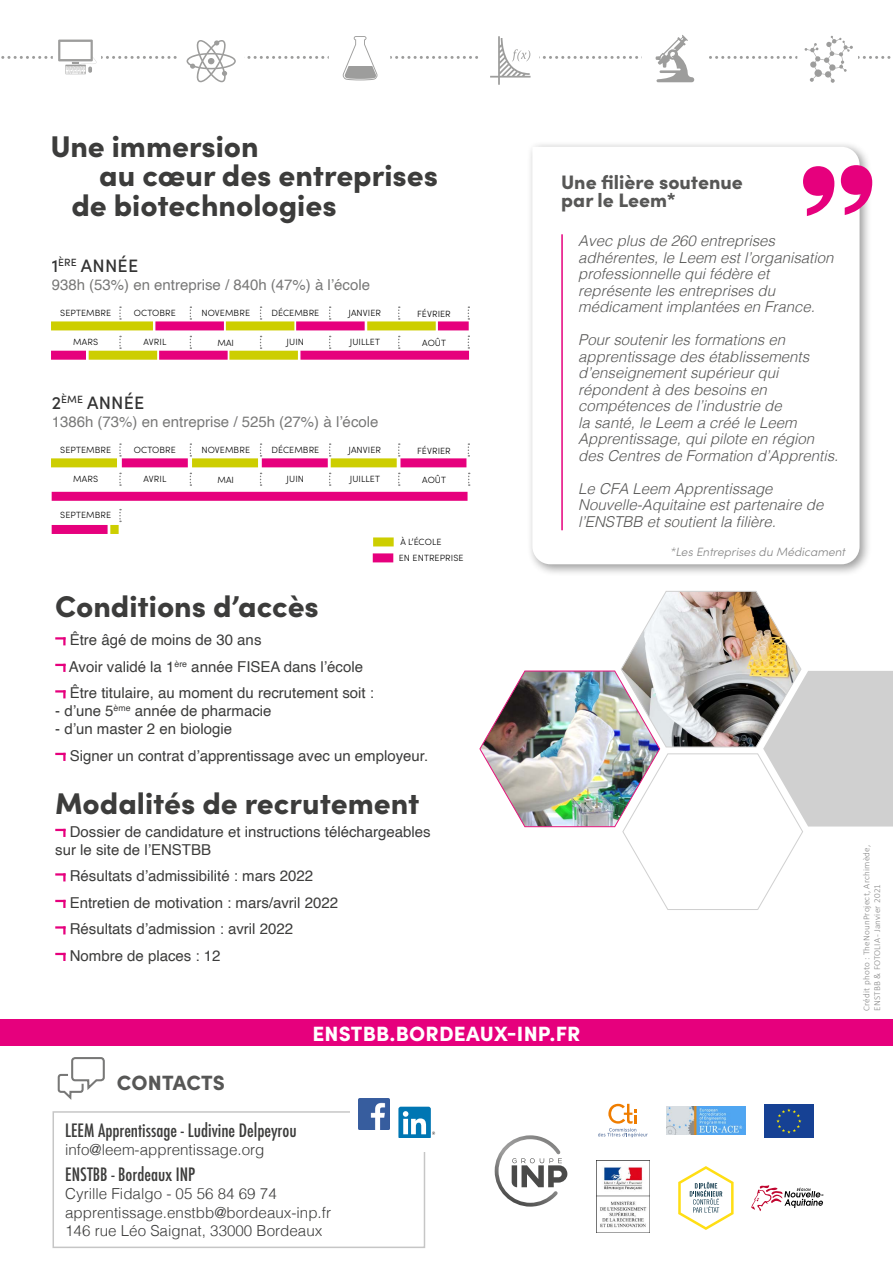
<style>
.page{position:relative;width:893px;height:1263px;background:#fff}
.page>*{position:absolute;margin:0;border:0;box-sizing:border-box;transform-origin:0 0}
.t1{font:900 30px "Sofia Pro";color:#3c3c3b}
.t2{font:900 20.7px "Sofia Pro";letter-spacing:.01em;color:#fff}
.t3{font:900 20.7px "Sofia Pro";letter-spacing:.005em;color:#575756}
.t4{font:900 19.5px/18px "Sofia Pro";color:#575756}
.t5{font:500 condensed 18px "Futura";color:#3c3c3b}
.t6{font:500 18px "Sofia Pro";letter-spacing:.01em;color:#000}
.t7{font:300 15.15px/18.1px "Helvetica";color:#3c3c3b}
.t8{font:italic 300 15px/16.5px "Helvetica";color:#575756}
.t9{font:15px/26.5px "Helvetica";color:#3c3c3b}
.t10{font:15px "Helvetica";color:#575756}
.t11{font:italic 300 12px "Sofia Pro";color:#878787}
.t12{font:300 9.15px/10.9px "Calibri";letter-spacing:.02em;color:#878787}
.t13{font:300 9px/15.9px "Sofia Pro";letter-spacing:.01em;color:#000}
</style>
<div class="page">
<div style="left:526px;top:140px;width:346px;height:436px;background:#000;opacity:.4"></div>
<svg style="left:532px;top:147px;width:328px;height:417px"></svg>
<svg style="left:803px;top:166px;width:31px;height:50px"></svg>
<svg style="left:841px;top:165px;width:31px;height:50px"></svg>
<hr style="left:561px;top:234px;width:2px;height:296px;background:#e6007d">
<svg style="left:1px;top:35px;width:890px;height:50px"></svg>
<div style="left:53px;top:1111px;width:372px;height:137px;background:#fff;border:2px solid #c6c6c6"></div>
<svg style="left:57px;top:1057px;width:48px;height:43px"></svg>
<div style="left:351px;top:1083px;width:93px;height:68px;background:#fff"></div>
<img style="left:358px;top:1098px;width:31px;height:31px">
<svg style="left:398px;top:1107px;width:37px;height:31px"></svg>
<svg style="left:598px;top:1104px;width:50px;height:33px"></svg>
<img style="left:666px;top:1107px;width:79px;height:27px">
<svg style="left:495px;top:1135px;width:72px;height:71px"></svg>
<div style="left:764px;top:1104px;width:50px;height:34px;background:#164194"></div>
<svg style="left:776px;top:1108px;width:25px;height:25px"></svg>
<svg style="left:751px;top:1185px;width:72px;height:26px"></svg>
<svg style="left:678px;top:1166px;width:56px;height:64px"></svg>
<img style="left:596px;top:1160px;width:53px;height:72px">
<svg style="left:55px;top:637px;width:11px;height:8px"></svg>
<svg style="left:55px;top:664px;width:11px;height:8px"></svg>
<svg style="left:55px;top:690px;width:11px;height:8px"></svg>
<svg style="left:55px;top:753px;width:11px;height:8px"></svg>
<svg style="left:55px;top:829px;width:11px;height:8px"></svg>
<svg style="left:55px;top:873px;width:11px;height:8px"></svg>
<svg style="left:55px;top:900px;width:11px;height:8px"></svg>
<svg style="left:55px;top:926px;width:11px;height:8px"></svg>
<svg style="left:55px;top:953px;width:11px;height:8px"></svg>
<img style="left:479px;top:591px;width:414px;height:319px">
<div style="left:51px;top:321px;width:102px;height:9px;background:#cdce00"></div>
<div style="left:51px;top:351px;width:35px;height:9px;background:#e6007d"></div>
<div style="left:155px;top:321px;width:69px;height:9px;background:#e6007d"></div>
<div style="left:89px;top:351px;width:68px;height:9px;background:#cdce00"></div>
<div style="left:226px;top:321px;width:68px;height:9px;background:#cdce00"></div>
<div style="left:159px;top:351px;width:69px;height:9px;background:#e6007d"></div>
<div style="left:296px;top:321px;width:69px;height:9px;background:#e6007d"></div>
<div style="left:229px;top:351px;width:69px;height:9px;background:#cdce00"></div>
<div style="left:367px;top:321px;width:69px;height:9px;background:#cdce00"></div>
<div style="left:300px;top:351px;width:169px;height:9px;background:#e6007d"></div>
<div style="left:438px;top:321px;width:31px;height:9px;background:#e6007d"></div>
<svg style="left:119px;top:306px;width:2px;height:14px"></svg>
<svg style="left:119px;top:336px;width:2px;height:13px"></svg>
<svg style="left:190px;top:336px;width:1px;height:13px"></svg>
<svg style="left:260px;top:306px;width:2px;height:14px"></svg>
<svg style="left:260px;top:336px;width:2px;height:13px"></svg>
<svg style="left:329px;top:306px;width:2px;height:14px"></svg>
<svg style="left:329px;top:336px;width:2px;height:13px"></svg>
<svg style="left:398px;top:306px;width:2px;height:14px"></svg>
<svg style="left:398px;top:336px;width:2px;height:13px"></svg>
<div style="left:51px;top:458px;width:66px;height:9px;background:#cdce00"></div>
<div style="left:192px;top:458px;width:66px;height:9px;background:#cdce00"></div>
<div style="left:331px;top:458px;width:66px;height:9px;background:#cdce00"></div>
<div style="left:122px;top:458px;width:66px;height:9px;background:#e6007d"></div>
<div style="left:262px;top:458px;width:66px;height:9px;background:#e6007d"></div>
<div style="left:400px;top:458px;width:66px;height:9px;background:#e6007d"></div>
<div style="left:52px;top:492px;width:416px;height:9px;background:#e6007d"></div>
<div style="left:52px;top:525px;width:56px;height:9px;background:#e6007d"></div>
<div style="left:110px;top:525px;width:9px;height:9px;background:#cdce00"></div>
<svg style="left:119px;top:443px;width:2px;height:14px"></svg>
<svg style="left:119px;top:509px;width:2px;height:13px"></svg>
<svg style="left:119px;top:473px;width:2px;height:13px"></svg>
<svg style="left:190px;top:473px;width:1px;height:13px"></svg>
<svg style="left:260px;top:443px;width:2px;height:14px"></svg>
<svg style="left:260px;top:473px;width:2px;height:13px"></svg>
<svg style="left:329px;top:443px;width:2px;height:14px"></svg>
<svg style="left:329px;top:473px;width:2px;height:13px"></svg>
<svg style="left:398px;top:443px;width:2px;height:14px"></svg>
<svg style="left:398px;top:473px;width:2px;height:13px"></svg>
<svg style="left:468px;top:473px;width:2px;height:13px"></svg>
<div style="left:0;top:1019px;width:893px;height:27px;background:#e6007d"></div>
<div style="left:373px;top:537px;width:21px;height:9px;background:#cdce00"></div>
<div style="left:373px;top:553px;width:20px;height:9px;background:#e6007d"></div>
<h1 class="t1" style="left:50px;top:123px;width:210px">Une immersion</h1>
<h1 class="t1" style="left:99px;top:151px;width:340px">au cœur des entreprises</h1>
<h1 class="t1" style="left:71px;top:181px;width:267px">de biotechnologies</h1>
<p class="t6" style="left:52px;top:252px;width:88px">1<sup>ÈRE</sup> ANNÉE</p>
<p class="t10" style="left:52px;top:273px;width:320px">938h (53%) en entreprise / 840h (47%) à l’école</p>
<p class="t13" style="left:60px;top:304px;width:52px">SEPTEMBRE</p>
<p class="t13" style="left:73px;top:334px;width:26px">MARS</p>
<p class="t13" style="left:134px;top:304px;width:43px">OCTOBRE</p>
<p class="t13" style="left:144px;top:333px;width:24px">AVRIL</p>
<p class="t6" style="left:52px;top:389px;width:94px">2<sup>ÈME</sup> ANNÉE</p>
<p class="t13" style="left:201px;top:305px;width:50px">NOVEMBRE</p>
<p class="t13" style="left:217px;top:334px;width:18px">MAI</p>
<p class="t13" style="left:271px;top:304px;width:49px">DÉCEMBRE</p>
<p class="t13" style="left:287px;top:334px;width:19px">JUIN</p>
<p class="t13" style="left:348px;top:305px;width:34px">JANVIER</p>
<p class="t13" style="left:350px;top:334px;width:32px">JUILLET</p>
<p class="t10" style="left:52px;top:410px;width:328px">1386h (73%) en entreprise / 525h (27%) à l’école</p>
<p class="t13" style="left:60px;top:441px;width:52px">SEPTEMBRE</p>
<p class="t13" style="left:73px;top:471px;width:26px">MARS</p>
<p class="t13" style="left:60px;top:507px;width:52px">SEPTEMBRE</p>
<p class="t13" style="left:134px;top:441px;width:43px">OCTOBRE</p>
<p class="t13" style="left:144px;top:470px;width:24px">AVRIL</p>
<p class="t13" style="left:201px;top:442px;width:50px">NOVEMBRE</p>
<p class="t13" style="left:217px;top:471px;width:18px">MAI</p>
<p class="t13" style="left:271px;top:441px;width:49px">DÉCEMBRE</p>
<p class="t13" style="left:287px;top:471px;width:19px">JUIN</p>
<p class="t13" style="left:348px;top:441px;width:34px">JANVIER</p>
<p class="t13" style="left:350px;top:471px;width:32px">JUILLET</p>
<h1 class="t1" style="left:55px;top:583px;width:265px">Conditions d’accès</h1>
<p class="t13" style="left:417px;top:305px;width:35px">FÉVRIER</p>
<p class="t13" style="left:422px;top:334px;width:25px">AOÛT</p>
<p class="t13" style="left:417px;top:442px;width:35px">FÉVRIER</p>
<p class="t13" style="left:422px;top:471px;width:25px">AOÛT</p>
<p class="t13" style="left:399px;top:533px;width:66px">À L’ÉCOLE<br>EN ENTREPRISE</p>
<p class="t9" style="left:69px;top:627px;width:307px">Être âgé de moins de 30 ans<br>Avoir validé la 1<sup>ère</sup> année FISEA dans l’école<br>Être titulaire, au moment du recrutement soit :</p>
<p class="t9" style="left:55px;top:698px;width:218px">- d’une 5<sup>ème</sup> année de pharmacie</p>
<p class="t9" style="left:70px;top:716px;width:360px;text-indent:-14px">- d’un master 2 en biologie<br>Signer un contrat d’apprentissage avec un employeur.</p>
<h1 class="t1" style="left:55px;top:780px;width:366px">Modalités de recrutement</h1>
<p class="t9" style="left:55px;top:823px;width:377px;line-height:18px;text-indent:14px">Dossier de candidature et instructions téléchargeables sur le site de l’ENSTBB</p>
<p class="t9" style="left:70px;top:863px;width:270px">Résultats d’admissibilité : mars 2022<br>Entretien de motivation : mars/avril 2022<br>Résultats d’admission : avril 2022<br>Nombre de places : 12</p>
<h3 class="t4" style="left:561px;top:171px;width:183px">Une filière soutenue par le Leem*</h3>
<p class="t8" style="left:578px;top:232px;width:257px">Avec plus de 260 entreprises adhérentes, le Leem est l’organisation professionnelle qui fédère et représente les entreprises du médicament implantées en France.</p>
<p class="t8" style="left:578px;top:331px;width:262px">Pour soutenir les formations en apprentissage des établissements d’enseignement supérieur qui répondent à des besoins en compétences de l’industrie de<br>la santé, le Leem a créé le Leem<br>Apprentissage, qui pilote en région des Centres de Formation d’Apprentis.</p>
<p class="t8" style="left:578px;top:479px;width:247px">Le CFA Leem Apprentissage<br>Nouvelle-Aquitaine est partenaire de l’ENSTBB et soutient la filière.</p>
<p class="t11" style="left:670px;top:543px;width:180px">*LesEntreprisesdu Médicament</p>
<h2 class="t2" style="left:312px;top:1017px;width:270px">ENSTBB.BORDEAUX-INP.FR</h2>
<h2 class="t3" style="left:117px;top:1066px;width:110px">CONTACTS</h2>
<p class="t5" style="left:65px;top:1119px;width:233px">LEEM Apprentissage - Ludivine Delpeyrou</p>
<p class="t7" style="left:65px;top:1139px;width:201px">info@leem-apprentissage.org</p>
<p class="t5" style="left:65px;top:1163px;width:132px">ENSTBB - Bordeaux INP</p>
<p class="t7" style="left:65px;top:1184px;width:267px">Cyrille Fidalgo - 05 56 84 69 74 apprentissage.enstbb@bordeaux-inp.fr<br>146 rue Léo Saignat, 33000 Bordeaux</p>
<p class="t12" style="left:861px;top:1011px;width:167px;rotate:-90deg">Crédit photo : TheNounProject, Archimède,<br>ENSTBB &amp; FOTOLIA - Janvier 2021</p>
</div>
